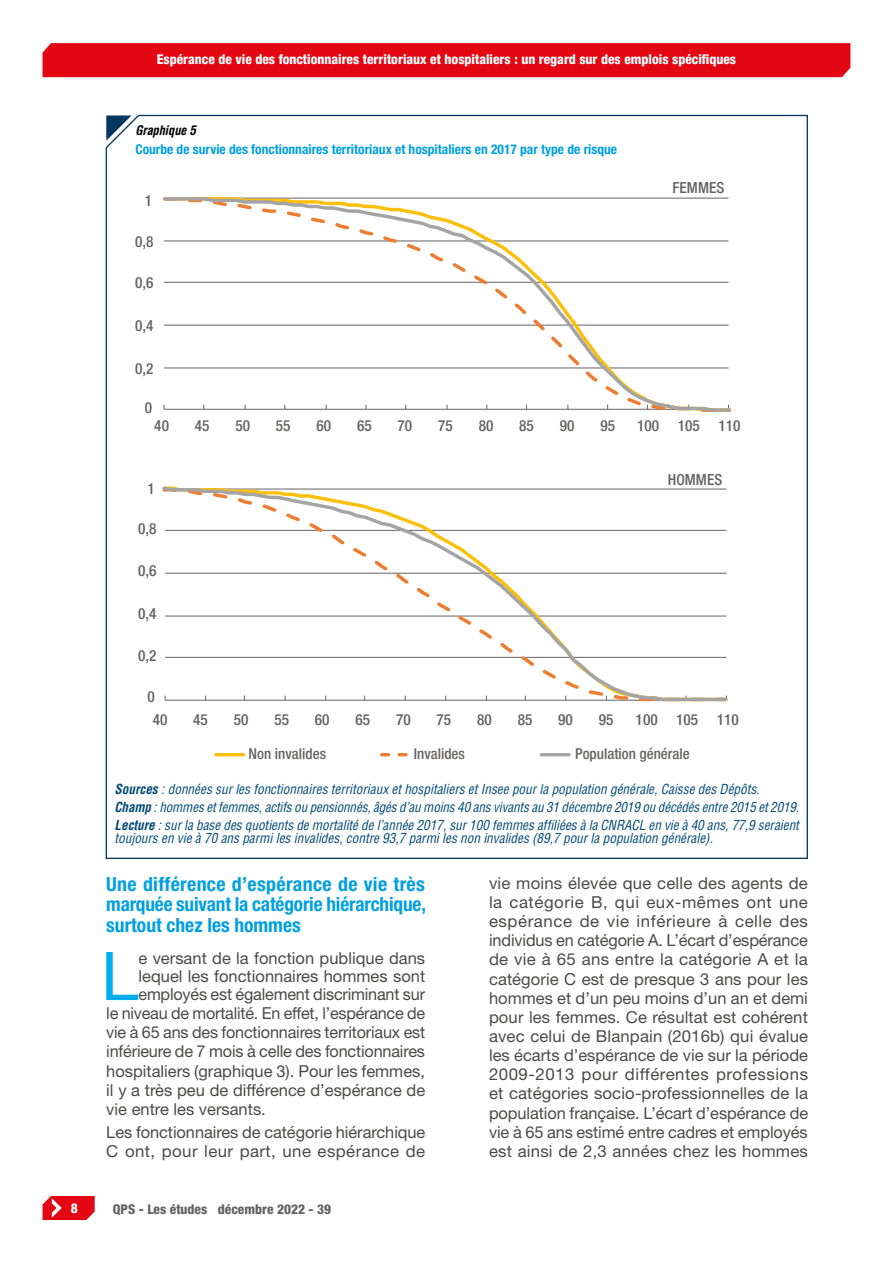
<style>
.page{position:relative;width:893px;height:1263px;background:#fff}
.page>*{position:absolute;margin:0;border:0;box-sizing:border-box;transform-origin:0 0}
.Texte_paragraphe__le{font:67.35px "Helvetica Neue LT Pro";color:#00ace9}
._2_Titre_paragraphe{font:700 condensed 19.5px/20.4px "Helvetica Neue LT Std";letter-spacing:-.005em;color:#009fe3;text-align:justify}
.Texte_paragraphe{font:16.5px/19.2px "Helvetica Neue LT Pro";letter-spacing:-.005em;color:#4a4a49}
.Texte_paragraphe__le-2{font:16.5px "Helvetica Neue LT Pro";letter-spacing:-.01em;color:#4a4a49}
.t1{font:500 condensed 15.3px "Helvetica Neue LT Pro";color:#646362}
.t2{font:500 condensed 15.3px "Helvetica Neue LT Pro";color:#646363}
.t3{font:500 condensed 15px "Helvetica Neue LT Pro";color:#646362}
.Note_Graph_Tablx{font:italic condensed 13.5px/13.5px "Helvetica LT Std";color:#024b75}
.t4{font:800 condensed 13.5px "Helvetica Neue LT Pro";color:#fff}
.Encadré__ital{font:700 condensed 13.5px "Helvetica Neue LT Std";color:#009fe3}
.t5{font:800 condensed 13.5px "Helvetica Neue LT Pro";color:#646363}
.Encadré__ital-2{font:italic 700 condensed 13.5px "Helvetica Rounded LT Std";color:#000}
.s1{font-weight:700}
</style>
<div class="page">
<div style="left:43px;top:43px;width:807px;height:34px;background:#e30613"></div>
<svg style="left:43px;top:1196px;width:52px;height:24px"></svg>
<svg style="left:105px;top:114px;width:703px;height:745px"></svg>
<svg style="left:106px;top:115px;width:25px;height:26px"></svg>
<svg style="left:161px;top:195px;width:572px;height:218px"></svg>
<svg style="left:160px;top:484px;width:569px;height:219px"></svg>
<hr style="left:216px;top:753px;width:28px;height:3px;background:#fcbf0a">
<svg style="left:380px;top:753px;width:10px;height:3px"></svg>
<svg style="left:398px;top:753px;width:10px;height:3px"></svg>
<hr style="left:541px;top:753px;width:28px;height:3px;background:#a5a4a4">
<p class="t4" style="left:157px;top:51px;width:581px">Espérance de vie des fonctionnaires territoriaux et hospitaliers : un regard sur des emplois spécifiques</p>
<p class="Encadré__ital-2" style="left:135px;top:122px;width:62px">Graphique 5</p>
<p class="Encadré__ital" style="left:135px;top:141px;width:483px">Courbe de survie des fonctionnaires territoriaux et hospitaliers en 2017 par type de risque</p>
<p class="t1" style="left:145px;top:191px;width:9px">1</p>
<p class="t1" style="left:135px;top:232px;width:20px">0,8</p>
<p class="t1" style="left:135px;top:273px;width:20px">0,6</p>
<p class="t1" style="left:135px;top:316px;width:20px">0,4</p>
<p class="t1" style="left:135px;top:359px;width:20px">0,2</p>
<p class="t1" style="left:145px;top:399px;width:9px">0</p>
<p class="t2" style="left:672px;top:179px;width:53px">FEMMES</p>
<p class="t1" style="left:154px;top:416px;width:16px">40</p>
<p class="t1" style="left:195px;top:416px;width:16px">45</p>
<p class="t1" style="left:235px;top:416px;width:16px">50</p>
<p class="t1" style="left:276px;top:416px;width:16px">55</p>
<p class="t1" style="left:316px;top:416px;width:16px">60</p>
<p class="t1" style="left:357px;top:416px;width:16px">65</p>
<p class="t1" style="left:398px;top:416px;width:16px">70</p>
<p class="t1" style="left:438px;top:416px;width:16px">75</p>
<p class="t1" style="left:479px;top:416px;width:16px">80</p>
<p class="t1" style="left:519px;top:416px;width:16px">85</p>
<p class="t1" style="left:560px;top:416px;width:16px">90</p>
<p class="t1" style="left:600px;top:416px;width:16px">95</p>
<p class="t1" style="left:637px;top:416px;width:105px">100 105 110</p>
<p class="t1" style="left:148px;top:479px;width:9px">1</p>
<p class="t1" style="left:138px;top:520px;width:20px">0,8</p>
<p class="t1" style="left:138px;top:562px;width:20px">0,6</p>
<p class="t1" style="left:138px;top:605px;width:20px">0,4</p>
<p class="t1" style="left:138px;top:646px;width:20px">0,2</p>
<p class="t1" style="left:148px;top:688px;width:9px">0</p>
<p class="t2" style="left:668px;top:470px;width:56px">HOMMES</p>
<p class="t1" style="left:153px;top:711px;width:16px">40</p>
<p class="t1" style="left:193px;top:711px;width:16px">45</p>
<p class="t1" style="left:234px;top:711px;width:16px">50</p>
<p class="t1" style="left:274px;top:711px;width:16px">55</p>
<p class="t1" style="left:315px;top:711px;width:16px">60</p>
<p class="t1" style="left:355px;top:711px;width:16px">65</p>
<p class="t1" style="left:396px;top:711px;width:16px">70</p>
<p class="t1" style="left:437px;top:711px;width:16px">75</p>
<p class="t1" style="left:477px;top:711px;width:16px">80</p>
<p class="t1" style="left:518px;top:711px;width:16px">85</p>
<p class="t1" style="left:558px;top:711px;width:16px">90</p>
<p class="t1" style="left:599px;top:711px;width:16px">95</p>
<p class="t1" style="left:636px;top:711px;width:105px">100 105 110</p>
<p class="t3" style="left:249px;top:745px;width:79px">Non invalides</p>
<p class="t3" style="left:414px;top:745px;width:53px">Invalides</p>
<p class="t3" style="left:575px;top:745px;width:116px">Population générale</p>
<p class="Note_Graph_Tablx" style="left:114px;top:783px;width:647px"><span class="s1">Sources</span> : données sur les fonctionnaires territoriaux et hospitaliers et Insee pour la population générale, Caisse des Dépôts.</p>
<p class="Note_Graph_Tablx" style="left:114px;top:800px;width:686px"><span class="s1">Champ</span> : hommes et femmes, actifs ou pensionnés, âgés d’au moins 40 ans vivants au 31 décembre 2019 ou décédés entre 2015 et 2019.</p>
<p class="Note_Graph_Tablx" style="left:114px;top:818px;width:686px"><span class="s1">Lecture</span> : sur la base des quotients de mortalité de l’année 2017, sur 100 femmes affiliées à la CNRACL en vie à 40 ans, 77,9 seraient toujours en vie à 70 ans parmi les invalides, contre 93,7 parmi les non invalides (89,7 pour la population générale).</p>
<p class="_2_Titre_paragraphe" style="left:106px;top:874px;width:321px">Une différence d’espérance de vie très marquée suivant la catégorie hiérarchique, surtout chez les hommes</p>
<p class="Texte_paragraphe__le" style="left:101px;top:934px;width:39px">L</p>
<p class="Texte_paragraphe__le-2" style="left:138px;top:948px;width:288px">e versant de la fonction publique dans</p>
<p class="Texte_paragraphe__le-2" style="left:138px;top:966px;width:288px">lequel les fonctionnaires hommes sont</p>
<p class="Texte_paragraphe__le-2" style="left:138px;top:984px;width:288px">employés est également discriminant sur</p>
<p class="Texte_paragraphe__le-2" style="left:106px;top:1003px;width:320px">le niveau de mortalité. En effet, l’espérance de</p>
<p class="Texte_paragraphe__le-2" style="left:106px;top:1022px;width:320px">vie à 65 ans des fonctionnaires territoriaux est</p>
<p class="Texte_paragraphe__le-2" style="left:106px;top:1041px;width:320px">inférieure de 7 mois à celle des fonctionnaires</p>
<p class="Texte_paragraphe__le-2" style="left:106px;top:1060px;width:320px">hospitaliers (graphique 3). Pour les femmes,</p>
<p class="Texte_paragraphe__le-2" style="left:106px;top:1079px;width:320px">il y a très peu de différence d’espérance de</p>
<p class="Texte_paragraphe__le-2" style="left:106px;top:1099px;width:161px">vie entre les versants.</p>
<p class="Texte_paragraphe" style="left:106px;top:1122px;width:321px">Les fonctionnaires de catégorie hiérarchique<br>C ont, pour leur part, une espérance de</p>
<p class="t4" style="left:71px;top:1200px;width:9px">8</p>
<p class="t5" style="left:113px;top:1200px;width:220px">QPS - Les études décembre 2022 - 39</p>
<p class="Texte_paragraphe" style="left:489px;top:873px;width:321px;text-align:justify">vie moins élevée que celle des agents de la catégorie B, qui eux-mêmes ont une espérance de vie inférieure à celle des individus en catégorie A. L’écart d’espérance de vie à 65 ans entre la catégorie A et la catégorie C est de presque 3 ans pour les hommes et d’un peu moins d’un an et demi pour les femmes. Ce résultat est cohérent avec celui de Blanpain (2016b) qui évalue les écarts d’espérance de vie sur la période 2009-2013 pour différentes professions et catégories socio-professionnelles de la population française. L’écart d’espérance de vie à 65 ans estimé entre cadres et employés est ainsi de 2,3 années chez les hommes</p>
</div>
